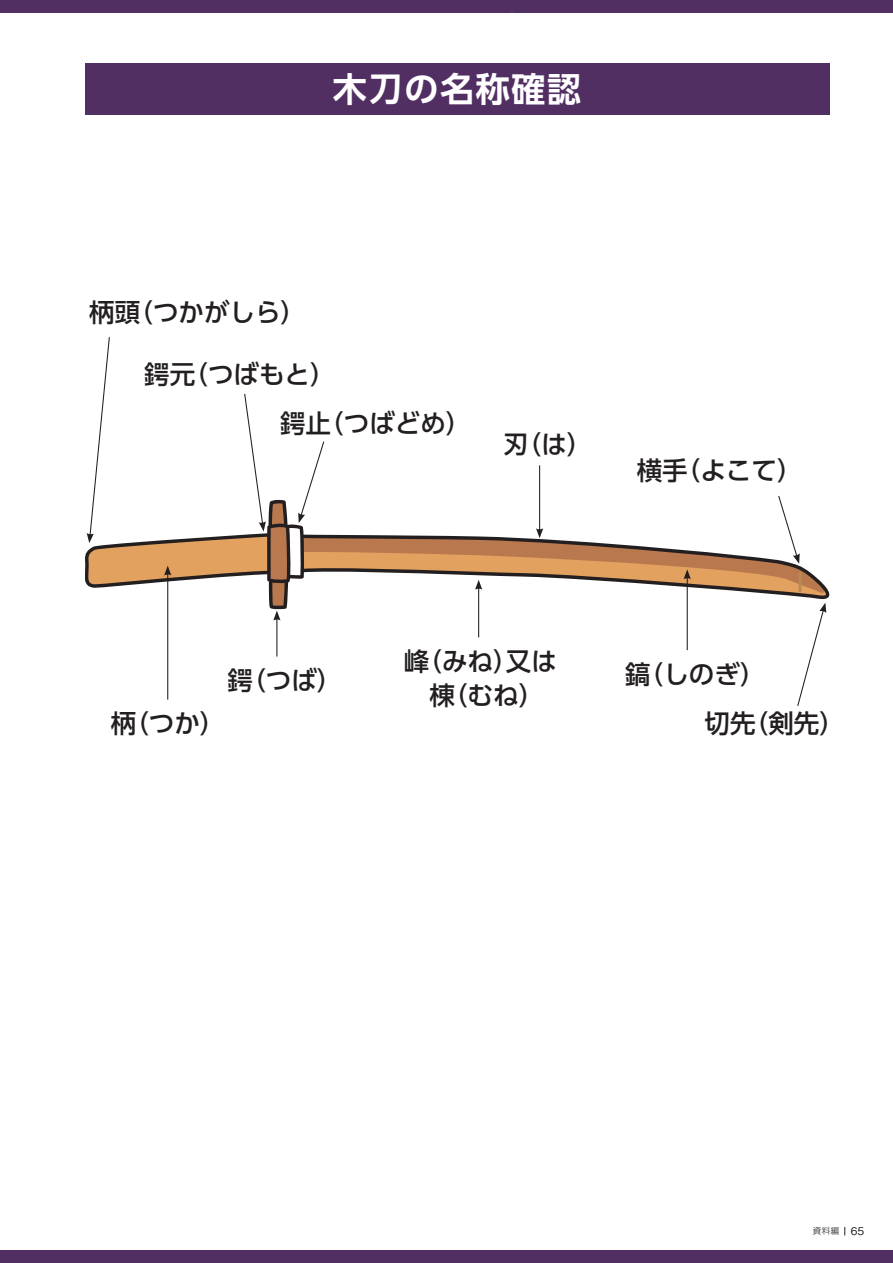
<style>
.page{position:relative;width:893px;height:1263px;background:#fff}
.page>*{position:absolute;margin:0;border:0;box-sizing:border-box;transform-origin:0 0}
.t1{font:700 34.05px "UD Shin Go Pr 6 N De";letter-spacing:.05em;color:#fff}
.t2{font:500 25.5px/34px "UD Shin Go Pr 6 N";color:#231f20;text-align:center}
.t3{font:300 8.55px "UD Shin Go Pr 6 N";color:#231f20}
.s1{font-family:"Gothic BBB Pro";font-weight:500;font-size:10.65px}
</style>
<div class="page">
<div style="left:85px;top:64px;width:744px;height:51px;background:#522f63"></div>
<svg style="left:85px;top:337px;width:744px;height:369px"></svg>
<div style="left:0;top:0;width:893px;height:13px;background:#522f63"></div>
<div style="left:0;top:1250px;width:893px;height:13px;background:#522f63"></div>
<h1 class="t1" style="left:333px;top:62px;width:250px">木刀の名称確認</h1>
<p class="t2" style="left:89px;top:294px;width:218px">柄頭（つかがしら）</p>
<p class="t2" style="left:144px;top:356px;width:193px">鍔元（つばもと）</p>
<p class="t2" style="left:280px;top:405px;width:193px">鍔止（つばどめ）</p>
<p class="t2" style="left:503px;top:427px;width:91px">刃（は）</p>
<p class="t2" style="left:637px;top:452px;width:167px">横手（よこて）</p>
<p class="t2" style="left:111px;top:706px;width:116px">柄（つか）</p>
<p class="t2" style="left:228px;top:663px;width:116px">鍔（つば）</p>
<p class="t2" style="left:404px;top:643px;width:155px">峰（みね）又は棟（むね）</p>
<p class="t2" style="left:625px;top:656px;width:142px">鎬（しのぎ）</p>
<p class="t2" style="left:705px;top:706px;width:142px">切先（剣先）</p>
<p class="t3" style="left:813px;top:1224px;width:53px">資料編 <span class="s1">65</span></p>
</div>
